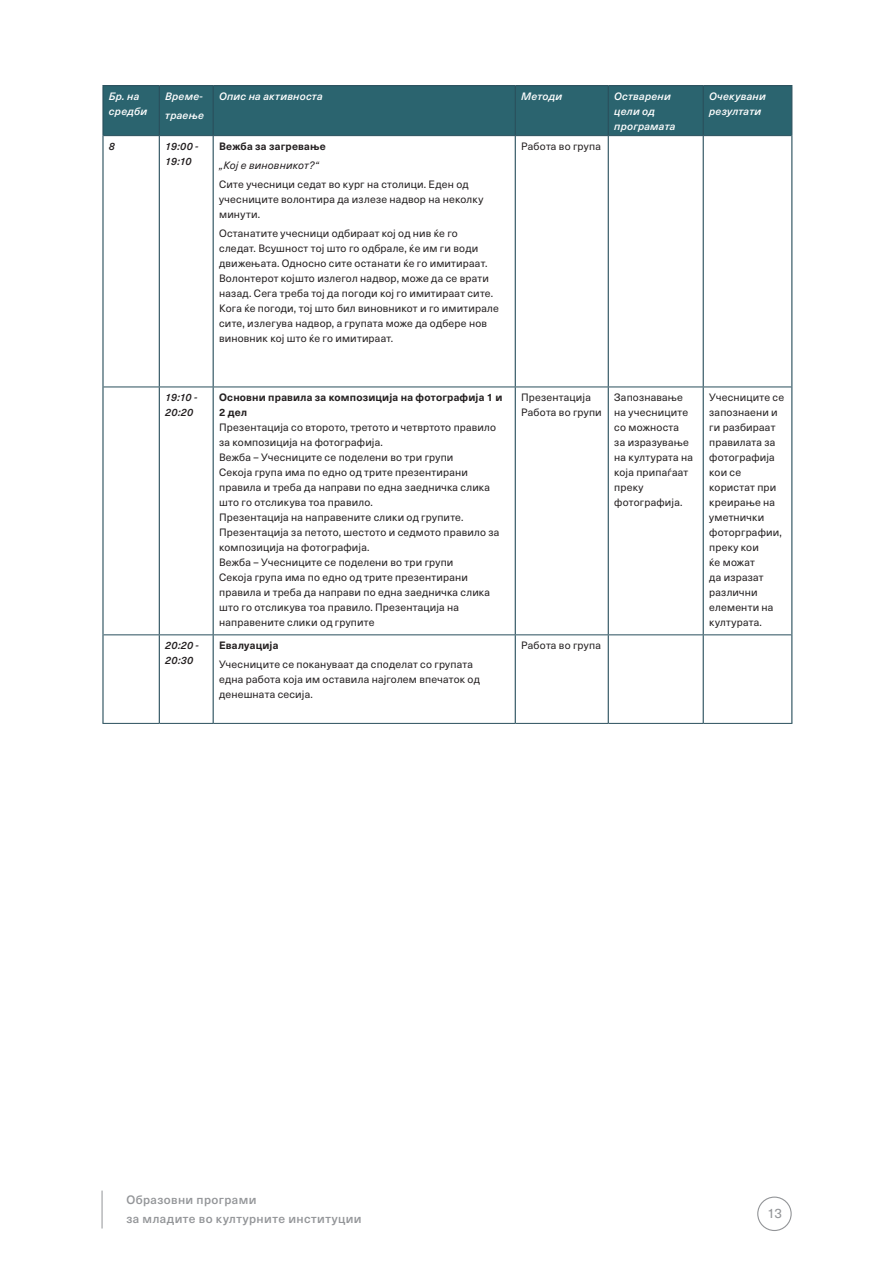
<style>
.page{position:relative;width:893px;height:1263px;background:#fff}
.page>*{position:absolute;margin:0;border:0;box-sizing:border-box;transform-origin:0 0}
.t1{font:13.5px "Neue Haas Unica W1 G";color:#939598}
.t2{font:500 12px/18.6px "Neue Haas Unica W1 G";letter-spacing:.035em;color:#939598}
.Table{font:10.5px/15px "Neue Haas Unica W1 G";letter-spacing:.015em;color:#231f20}
.Table-2{font:italic 500 10.5px/15px "Neue Haas Unica W1 G";letter-spacing:.02em;color:#fff}
.Table-3{font:italic 500 10.5px/15px "Neue Haas Unica W1 G";letter-spacing:.015em;color:#231f20}
.Table-4{font:700 10.5px "Neue Haas Unica W1 G";letter-spacing:.02em;color:#231f20}
.Table-5{font:italic 10.5px "Neue Haas Unica W1 G";letter-spacing:.015em;color:#231f20}
.s1{font-weight:700}
</style>
<div class="page">
<div style="left:757px;top:1196px;width:35px;height:35px;border:1px solid #939598;border-radius:50%"></div>
<hr style="left:102px;top:1190px;width:1px;height:38px;background:#939598">
<div style="left:104px;top:86px;width:687px;height:49px;background:#2b646f"></div>
<hr style="left:159px;top:86px;width:1px;height:49px;background:#294f5c">
<hr style="left:213px;top:86px;width:1px;height:49px;background:#294f5c">
<hr style="left:515px;top:86px;width:1px;height:49px;background:#294f5c">
<hr style="left:608px;top:86px;width:1px;height:49px;background:#294f5c">
<hr style="left:703px;top:86px;width:1px;height:49px;background:#294f5c">
<hr style="left:159px;top:136px;width:1px;height:251px;background:#294f5c">
<hr style="left:213px;top:136px;width:1px;height:251px;background:#294f5c">
<hr style="left:515px;top:136px;width:1px;height:251px;background:#294f5c">
<hr style="left:608px;top:136px;width:1px;height:251px;background:#294f5c">
<hr style="left:703px;top:136px;width:1px;height:251px;background:#294f5c">
<hr style="left:159px;top:387px;width:1px;height:247px;background:#294f5c">
<hr style="left:213px;top:387px;width:1px;height:247px;background:#294f5c">
<hr style="left:515px;top:387px;width:1px;height:247px;background:#294f5c">
<hr style="left:608px;top:387px;width:1px;height:247px;background:#294f5c">
<hr style="left:703px;top:387px;width:1px;height:247px;background:#294f5c">
<hr style="left:159px;top:635px;width:1px;height:88px;background:#294f5c">
<hr style="left:213px;top:635px;width:1px;height:88px;background:#294f5c">
<hr style="left:515px;top:635px;width:1px;height:88px;background:#294f5c">
<hr style="left:608px;top:635px;width:1px;height:88px;background:#294f5c">
<hr style="left:703px;top:635px;width:1px;height:88px;background:#294f5c">
<hr style="left:104px;top:135px;width:55px;height:1px;background:#294f5c">
<hr style="left:159px;top:135px;width:54px;height:1px;background:#294f5c">
<hr style="left:213px;top:135px;width:302px;height:1px;background:#294f5c">
<hr style="left:515px;top:135px;width:93px;height:1px;background:#294f5c">
<hr style="left:608px;top:135px;width:95px;height:1px;background:#294f5c">
<hr style="left:703px;top:135px;width:88px;height:1px;background:#294f5c">
<hr style="left:104px;top:387px;width:55px;height:1px;background:#294f5c">
<hr style="left:159px;top:387px;width:54px;height:1px;background:#294f5c">
<hr style="left:213px;top:387px;width:302px;height:1px;background:#294f5c">
<hr style="left:515px;top:387px;width:93px;height:1px;background:#294f5c">
<hr style="left:608px;top:387px;width:95px;height:1px;background:#294f5c">
<hr style="left:703px;top:387px;width:88px;height:1px;background:#294f5c">
<hr style="left:104px;top:634px;width:55px;height:1px;background:#294f5c">
<hr style="left:159px;top:634px;width:54px;height:1px;background:#294f5c">
<hr style="left:213px;top:634px;width:302px;height:1px;background:#294f5c">
<hr style="left:515px;top:634px;width:93px;height:1px;background:#294f5c">
<hr style="left:608px;top:634px;width:95px;height:1px;background:#294f5c">
<hr style="left:703px;top:634px;width:88px;height:1px;background:#294f5c">
<hr style="left:102px;top:723px;width:57px;height:1px;background:#294f5c">
<hr style="left:159px;top:723px;width:54px;height:1px;background:#294f5c">
<hr style="left:213px;top:723px;width:302px;height:1px;background:#294f5c">
<hr style="left:515px;top:723px;width:93px;height:1px;background:#294f5c">
<hr style="left:608px;top:723px;width:95px;height:1px;background:#294f5c">
<hr style="left:703px;top:723px;width:89px;height:1px;background:#294f5c">
<hr style="left:102px;top:85px;width:57px;height:1px;background:#294f5c">
<hr style="left:102px;top:86px;width:2px;height:50px;background:#294f5c">
<hr style="left:159px;top:85px;width:54px;height:1px;background:#294f5c">
<hr style="left:213px;top:85px;width:302px;height:1px;background:#294f5c">
<hr style="left:515px;top:85px;width:93px;height:1px;background:#294f5c">
<hr style="left:608px;top:85px;width:95px;height:1px;background:#294f5c">
<hr style="left:703px;top:85px;width:89px;height:1px;background:#294f5c">
<hr style="left:791px;top:86px;width:1px;height:50px;background:#294f5c">
<hr style="left:102px;top:136px;width:2px;height:251px;background:#294f5c">
<hr style="left:791px;top:136px;width:1px;height:251px;background:#294f5c">
<hr style="left:102px;top:387px;width:2px;height:248px;background:#294f5c">
<hr style="left:791px;top:387px;width:1px;height:248px;background:#294f5c">
<hr style="left:102px;top:635px;width:2px;height:88px;background:#294f5c">
<hr style="left:791px;top:635px;width:1px;height:88px;background:#294f5c">
<p class="Table-2" style="left:109px;top:88px;width:40px">Бр. на средби</p>
<p class="Table-2" style="left:165px;top:88px;width:39px">Време-</p>
<p class="Table-2" style="left:165px;top:107px;width:40px">траење</p>
<p class="Table-2" style="left:219px;top:88px;width:105px">Опис на активноста</p>
<p class="Table-2" style="left:521px;top:88px;width:43px">Методи</p>
<p class="Table-2" style="left:614px;top:88px;width:63px">Остварени цели од програмата</p>
<p class="Table-2" style="left:709px;top:88px;width:58px">Очекувани резултати</p>
<p class="Table-3" style="left:109px;top:138px;width:8px">8</p>
<p class="Table-3" style="left:165px;top:138px;width:35px">19:00 -<br>19:10</p>
<p class="Table-4" style="left:219px;top:138px;width:108px">Вежба за загревање</p>
<p class="Table-5" style="left:219px;top:157px;width:101px">„Кој е виновникот?“</p>
<p class="Table" style="left:219px;top:176px;width:266px">Сите учесници седат во кург на столици. Еден од учесниците волонтира да излезе надвор на неколку минути.</p>
<p class="Table" style="left:219px;top:226px;width:281px">Останатите учесници одбираат кој од нив ќе го<br>следат. Всушност тој што го одбрале, ќе им ги води движењата. Односно сите останати ќе го имитираат.<br>Волонтерот којшто излегол надвор, може да се врати назад. Сега треба тој да погоди кој го имитираат сите.<br>Кога ќе погоди, тој што бил виновникот и го имитирале сите, излегува надвор, а групата може да одбере нов виновник кој што ќе го имитираат.</p>
<p class="Table" style="left:521px;top:138px;width:81px">Работа во група</p>
<p class="Table-3" style="left:165px;top:389px;width:34px">19:10 -<br>20:20</p>
<p class="Table" style="left:219px;top:389px;width:285px"><span class="s1">Основни правила за композиција на фотографија 1 и 2 дел<br></span>Презентација со второто, третото и четвртото правило за композиција на фотографија.<br>Вежба – Учесниците се поделени во три групи<br>Секоја група има по едно од трите презентирани правила и треба да направи по една заедничка слика што го отсликува тоа правило.<br>Презентација на направените слики од групите.<br>Презентација за петото, шестото и седмото правило за композиција на фотографија.<br>Вежба – Учесниците се поделени во три групи<br>Секоја група има по едно од трите презентирани правила и треба да направи по една заедничка слика што го отсликува тоа правило. Презентација на направените слики од групите</p>
<p class="Table" style="left:521px;top:389px;width:82px">Презентација<br>Работа во групи</p>
<p class="Table" style="left:614px;top:389px;width:80px">Запознавање на учесниците со можноста<br>за изразување на културата на која припаѓаат преку фотографија.</p>
<p class="Table" style="left:709px;top:389px;width:77px">Учесниците се запознаени и ги разбираат правилата за фотографија кои се користат при креирање на уметнички фоторграфии, преку кои<br>ќе можат<br>да изразат различни елементи на културата.</p>
<p class="Table-3" style="left:165px;top:637px;width:35px">20:20 -<br>20:30</p>
<p class="Table-4" style="left:219px;top:637px;width:61px">Евалуација</p>
<p class="Table" style="left:219px;top:656px;width:262px">Учесниците се покануваат да споделат со групата една работа која им оставила најголем впечаток од денешната сесија.</p>
<p class="Table" style="left:521px;top:637px;width:81px">Работа во група</p>
<p class="t2" style="left:126px;top:1190px;width:237px">Образовни програми<br>за младите во културните институции</p>
<p class="t1" style="left:767px;top:1203px;width:16px">13</p>
</div>
